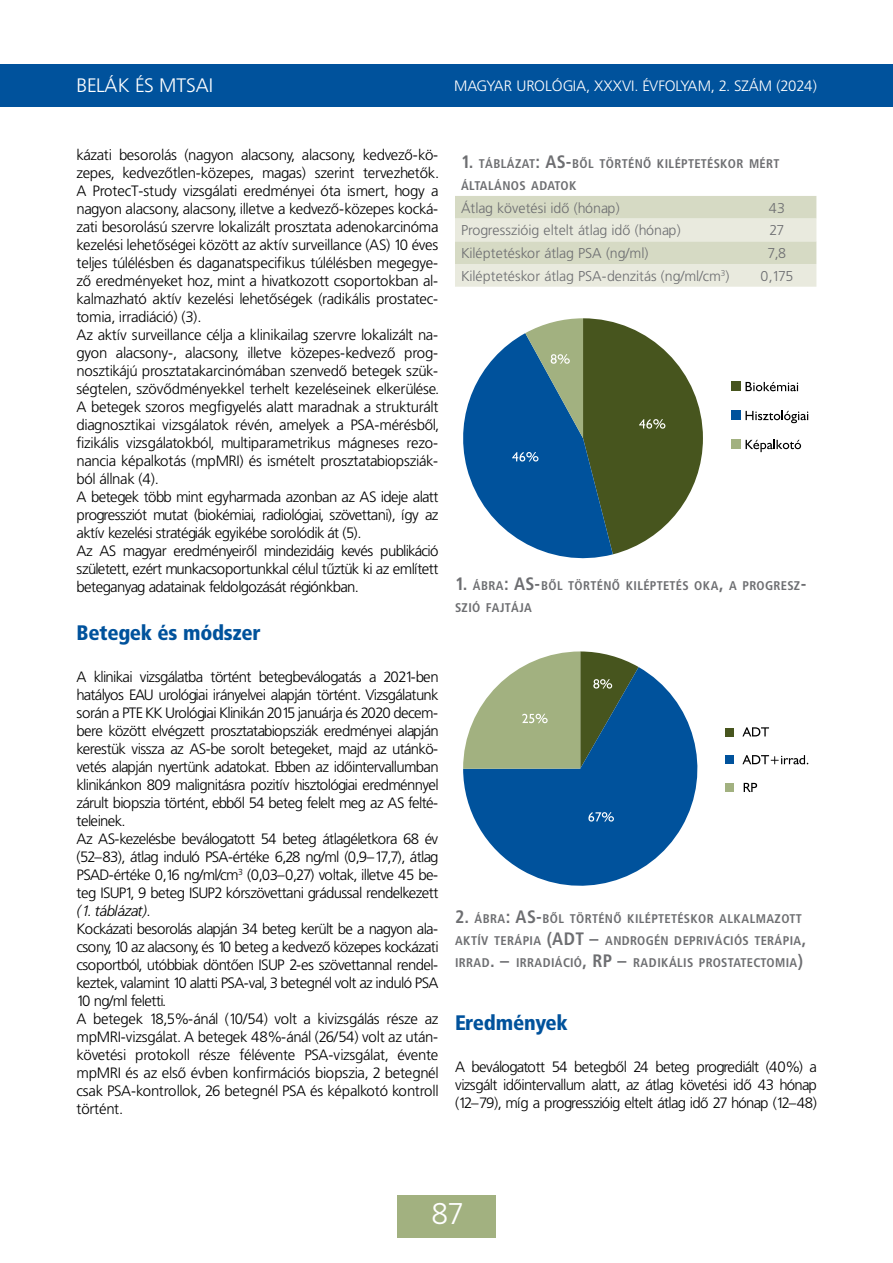
<style>
.page{position:relative;width:893px;height:1263px;background:#fff}
.page>*{position:absolute;margin:0;border:0;box-sizing:border-box;transform-origin:0 0}
.t1{font:30px "Frutiger Lt PFL";color:#fff}
.t2{font:21px "Frutiger Blk Cn PFL";color:#00529c}
.t3{font:19.5px "Frutiger Lt PFL";letter-spacing:.04em;color:#fff}
.t4{font:15px/18px "Frutiger Lt PFL";color:#000}
.t5{font:15px/18px "Frutiger Lt PFL";letter-spacing:.02em;color:#000}
.t6{font:15px "Frutiger Lt PFL";letter-spacing:.04em;color:#fff}
.t7{font:14.25px "Frutiger Lt PFL";letter-spacing:.04em;color:#6d6e71}
.t8{font:700 12.6px/21.6px "Frutiger Cn PFL";letter-spacing:.055em;color:#6d6e71}
.s1{font-style:italic}
.s2{font-size:18px}
</style>
<div class="page">
<div style="left:0;top:64px;width:893px;height:42px;background:#00529c"></div>
<div style="left:398px;top:1195px;width:98px;height:42px;background:#a2b180"></div>
<svg style="left:455px;top:196px;width:361px;height:91px;background:#dfe2d1"></svg>
<div style="left:731px;top:382px;width:9px;height:9px;background:#47551e"></div>
<svg style="left:745px;top:382px;width:53px;height:9px"></svg>
<div style="left:731px;top:411px;width:9px;height:9px;background:#00529c"></div>
<svg style="left:745px;top:411px;width:63px;height:12px"></svg>
<div style="left:731px;top:440px;width:9px;height:9px;background:#a2b180"></div>
<svg style="left:746px;top:440px;width:55px;height:12px"></svg>
<svg style="left:463px;top:318px;width:240px;height:240px"></svg>
<svg style="left:463px;top:667px;width:235px;height:219px;fill:#00529c"></svg>
<div style="left:726px;top:728px;width:8px;height:8px;background:#47551e"></div>
<div style="left:726px;top:756px;width:8px;height:8px;background:#00529c"></div>
<div style="left:726px;top:783px;width:8px;height:9px;background:#a2b180"></div>
<svg style="left:742px;top:727px;width:27px;height:9px"></svg>
<svg style="left:463px;top:651px;width:176px;height:118px"></svg>
<svg style="left:588px;top:812px;width:26px;height:10px"></svg>
<svg style="left:742px;top:755px;width:66px;height:9px"></svg>
<svg style="left:744px;top:783px;width:13px;height:9px"></svg>
<h3 class="t3" style="left:77px;top:75px;width:137px">BELÁK ÉS MTSAI</h3>
<p class="t6" style="left:454px;top:77px;width:364px">MAGYAR UROLÓGIA, XXXVI. ÉVFOLYAM, 2. SZÁM (2024)</p>
<p class="t5" style="left:77px;top:146px;width:363px">kázati besorolás (nagyon alacsony, alacsony, kedvező-kö&shy;zepes, kedvezőtlen-közepes, magas) szerint tervezhetők.<br>A ProtecT-study vizsgálati eredményei óta ismert, hogy a nagyon alacsony, alacsony, illetve a kedvező-közepes kocká&shy;zati besorolású szervre lokalizált prosztata adenokarcinóma kezelési lehetőségei között az aktív surveillance (AS) 10 éves teljes túlélésben és daganatspecifikus túlélésben megegye&shy;ző eredményeket hoz, mint a hivatkozott csoportokban al&shy;kalmazható aktív kezelési lehetőségek (radikális prostatec&shy;tomia, irradiáció) (3).<br>Az aktív surveillance célja a klinikailag szervre lokalizált na&shy;gyon alacsony-, alacsony, illetve közepes-kedvező prog&shy;nosztikájú prosztatakarcinómában szenvedő betegek szük&shy;ségtelen, szövődményekkel terhelt kezeléseinek elkerülése.<br>A betegek szoros megfigyelés alatt maradnak a strukturált diagnosztikai vizsgálatok révén, amelyek a PSA-mérésből, fizikális vizsgálatokból, multiparametrikus mágneses rezo&shy;nancia képalkotás (mpMRI) és ismételt prosztatabiopsziák&shy;ból állnak (4).<br>A betegek több mint egyharmada azonban az AS ideje alatt progressziót mutat (biokémiai, radiológiai, szövettani), így az aktív kezelési stratégiák egyikébe sorolódik át (5).<br>Az AS magyar eredményeiről mindezidáig kevés publikáció született, ezért munkacsoportunkkal célul tűztük ki az említett beteganyag adatainak feldolgozását régiónkban.</p>
<h2 class="t2" style="left:77px;top:620px;width:186px">Betegek és módszer</h2>
<p class="t4" style="left:77px;top:668px;width:363px">A klinikai vizsgálatba történt betegbeválogatás a 2021-ben hatályos EAU urológiai irányelvei alapján történt. Vizsgálatunk során a PTE KK Urológiai Klinikán 2015 januárja és 2020 decem&shy;bere között elvégzett prosztatabiopsziák eredményei alapján kerestük vissza az AS-be sorolt betegeket, majd az utánkö&shy;vetés alapján nyertünk adatokat. Ebben az időintervallumban klinikánkon 809 malignitásra pozitív hisztológiai eredménnyel zárult biopszia történt, ebből 54 beteg felelt meg az AS felté&shy;teleinek.<br>Az AS-kezelésbe beválogatott 54 beteg átlagéletkora 68 év (52–83), átlag induló PSA-értéke 6,28 ng/ml (0,9–17,7), átlag PSAD-értéke 0,16 ng/ml/cm<sup>3</sup> (0,03–0,27) voltak, illetve 45 be&shy;teg ISUP1, 9 beteg ISUP2 kórszövettani grádussal rendelkezett <span class="s1">(1. táblázat)</span>.<br>Kockázati besorolás alapján 34 beteg került be a nagyon ala&shy;csony, 10 az alacsony, és 10 beteg a kedvező közepes kockázati csoportból, utóbbiak döntően ISUP 2-es szövettannal rendel&shy;keztek, valamint 10 alatti PSA-val, 3 betegnél volt az induló PSA 10 ng/ml feletti.<br>A betegek 18,5%-ánál (10/54) volt a kivizsgálás része az mpMRI-vizsgálat. A betegek 48%-ánál (26/54) volt az után&shy;követési protokoll része félévente PSA-vizsgálat, évente mpMRI és az első évben konfirmációs biopszia, 2 betegnél csak PSA-kontrollok, 26 betegnél PSA és képalkotó kontroll történt.</p>
<p class="t8" style="left:461px;top:153px;width:320px"><span class="s2">1.</span> TÁBLÁZAT<span class="s2">: AS-</span>BŐL TÖRTÉNŐ KILÉPTETÉSKOR MÉRT<br>ÁLTALÁNOS ADATOK</p>
<p class="t7" style="left:461px;top:200px;width:160px">Átlag követési idő (hónap)</p>
<p class="t7" style="left:769px;top:200px;width:17px">43</p>
<p class="t7" style="left:461px;top:222px;width:221px">Progresszióig eltelt átlag idő (hónap)</p>
<p class="t7" style="left:770px;top:222px;width:15px">27</p>
<p class="t7" style="left:461px;top:245px;width:188px">Kiléptetéskor átlag PSA (ng/ml)</p>
<p class="t7" style="left:767px;top:245px;width:20px">7,8</p>
<p class="t7" style="left:461px;top:268px;width:269px">Kiléptetéskor átlag PSA-denzitás (ng/ml/cm<sup>3</sup>)</p>
<p class="t7" style="left:760px;top:268px;width:33px">0,175</p>
<p class="t8" style="left:455px;top:575px;width:353px"><span class="s2">1.</span> ÁBRA<span class="s2">: AS-</span>BŐL TÖRTÉNŐ KILÉPTETÉS OKA<span class="s2">,</span> A PROGRES <span class="s2">-<br></span>SZIÓ FAJTÁJA</p>
<p class="t8" style="left:455px;top:908px;width:348px"><span class="s2">2.</span> ÁBRA<span class="s2">: AS-</span>BŐL TÖRTÉNŐ KILÉPTETÉSKOR ALKALMAZOTT<br>AKTÍV TERÁPIA <span class="s2">(ADT</span></p>
<p class="t8" style="left:455px;top:930px;width:352px;text-align:right"><span class="s2">–</span> ANDROGÉN DEPRIVÁCIÓS TERÁPIA<span class="s2">,<br></span>IRRAD<span class="s2">. –</span> IRRADIÁCIÓ<span class="s2">, RP –</span> RADIKÁLIS PROSTATECTOMIA<span class="s2">)</span></p>
<h2 class="t2" style="left:455px;top:1009px;width:114px">Eredmények</h2>
<p class="t4" style="left:455px;top:1058px;width:363px;text-align:justify">A beválogatott 54 betegből 24 beteg progrediált (40%) a vizsgált időintervallum alatt, az átlag követési idő 43 hónap (12–79), míg a progresszióig eltelt átlag idő 27 hónap (12–48)</p>
<h1 class="t1" style="left:432px;top:1197px;width:31px">87</h1>
</div>
